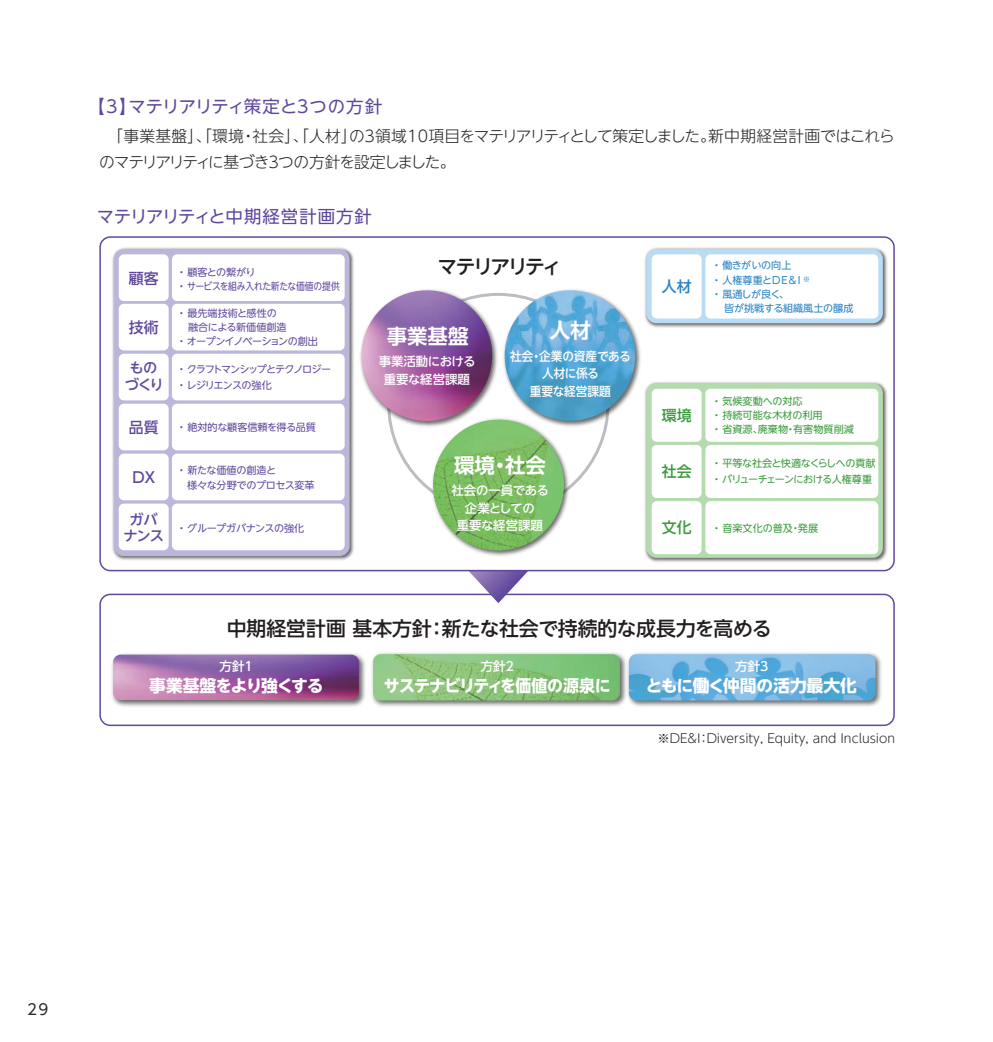
<style>
.page{position:relative;width:993px;height:1042px;background:#fff}
.page>*{position:absolute;margin:0;border:0;box-sizing:border-box;transform-origin:0 0}
.t1{font:700 20.47px "UD Shin Go NT Pro De";color:#fff}
.t2{font:500 19.78px "UD Shin Go NT Pro";color:#231f20}
.t3{font:500 19.78px "UD Shin Go NT Pro";letter-spacing:-.125em;color:#231f20}
.t4{font:17.32px "UD Shin Go NT Pro";letter-spacing:-.055em;color:#60479d}
.t5{font:17.32px "UD Shin Go NT Pro";letter-spacing:-.02em;color:#60479d}
.t6{font:700 16.8px "UD Shin Go NT Pro";letter-spacing:-.05em;color:#fff;scale:.95 1}
.t7{font:700 16.8px "UD Shin Go NT Pro";letter-spacing:-.005em;color:#fff}
.t8{font:700 16.8px "UD Shin Go NT Pro";letter-spacing:-.07em;color:#fff}
.t9{font:300 15.75px/26.2px "UD Shin Go NT Pro";letter-spacing:-.07em;color:#262324}
.t10{font:500 14.88px "UD Shin Go NT Pro";color:#60479d}
.t11{font:500 14.88px "UD Shin Go NT Pro";color:#3a9a3b}
.t12{font:500 14.88px "UD Shin Go NT Pro";color:#2783c5}
.t13{font:14.88px "UD Shin Go NT Pro";color:#262324}
.t14{font:500 14.17px/16.6px "UD Shin Go NT Pro";letter-spacing:-.075em;color:#60479d;text-align:center}
.t15{font:500 12.6px "UD Shin Go NT Pro";color:#fff}
.t16{font:500 12.42px/17.5px "UD Shin Go NT Pro";letter-spacing:-.01em;color:#fff;text-align:center}
.t17{font:300 12.42px "UD Shin Go NT Pro";color:#262324}
.t18{font:500 12.42px/17.5px "UD Shin Go NT Pro";letter-spacing:-.01em;color:#fff;text-align:center;scale:.94 1}
.t19{font:10.15px/14px "UD Shin Go NT Pro";letter-spacing:-.04em;color:#60479d}
.t20{font:10.15px/14.2px "UD Shin Go NT Pro";letter-spacing:-.015em;color:#3a9a3b}
.t21{font:10.15px/14.3px "UD Shin Go NT Pro";letter-spacing:-.01em;color:#2783c5}
.t22{font:10.15px/16.1px "UD Shin Go NT Pro";letter-spacing:-.06em;color:#3a9a3b}
.t23{font:10.15px/15.8px "UD Shin Go NT Pro";letter-spacing:-.095em;color:#60479d}
.t24{font:10.15px "UD Shin Go NT Pro";color:#60479d}
.t25{font:10.15px "UD Shin Go NT Pro";letter-spacing:-.015em;color:#60479d}
.t26{font:10.15px "UD Shin Go NT Pro";letter-spacing:-.075em;color:#60479d}
.s1{font-weight:500;font-size:14.88px}
</style>
<div class="page">
<div style="left:99px;top:594px;width:795px;height:132px;border:1px solid #60479d;border-radius:10px"></div>
<svg style="left:468px;top:571px;width:60px;height:32px"></svg>
<img style="left:112px;top:247px;width:242px;height:313px">
<svg style="left:114px;top:249px;width:235px;height:307px;background:#c0bddd"></svg>
<img style="left:644px;top:247px;width:244px;height:81px">
<div style="left:646px;top:249px;width:236px;height:74px;background:#b9dbf3;border-radius:10px"></div>
<img style="left:644px;top:382px;width:244px;height:180px">
<div style="left:646px;top:383px;width:236px;height:175px;background:#b4dbae;border-radius:10px"></div>
<img style="left:360px;top:289px;width:281px;height:140px">
<img style="left:361px;top:290px;width:131px;height:131px;border-radius:65px">
<img style="left:504px;top:290px;width:131px;height:131px;border-radius:65px">
<div style="left:119px;top:254px;width:50px;height:47px;background:#fff;border-radius:5px"></div>
<div style="left:172px;top:254px;width:172px;height:47px;background:#fff;border-radius:5px"></div>
<div style="left:651px;top:254px;width:50px;height:64px;background:#fff;border-radius:5px"></div>
<div style="left:705px;top:254px;width:173px;height:64px;background:#fff;border-radius:5px"></div>
<div style="left:651px;top:389px;width:50px;height:53px;background:#fff;border-radius:5px"></div>
<div style="left:705px;top:389px;width:173px;height:53px;background:#fff;border-radius:5px"></div>
<div style="left:651px;top:445px;width:50px;height:53px;background:#fff;border-radius:5px"></div>
<div style="left:705px;top:445px;width:173px;height:53px;background:#fff;border-radius:5px"></div>
<div style="left:651px;top:501px;width:50px;height:53px;background:#fff;border-radius:5px"></div>
<div style="left:705px;top:501px;width:173px;height:53px;background:#fff;border-radius:5px"></div>
<div style="left:119px;top:304px;width:50px;height:46px;background:#fff;border-radius:5px"></div>
<div style="left:172px;top:304px;width:172px;height:46px;background:#fff;border-radius:5px"></div>
<div style="left:119px;top:354px;width:50px;height:46px;background:#fff;border-radius:5px"></div>
<div style="left:172px;top:354px;width:172px;height:46px;background:#fff;border-radius:5px"></div>
<div style="left:119px;top:404px;width:50px;height:46px;background:#fff;border-radius:5px"></div>
<div style="left:172px;top:404px;width:172px;height:46px;background:#fff;border-radius:5px"></div>
<div style="left:119px;top:454px;width:50px;height:46px;background:#fff;border-radius:5px"></div>
<div style="left:172px;top:454px;width:172px;height:46px;background:#fff;border-radius:5px"></div>
<div style="left:119px;top:503px;width:50px;height:47px;background:#fff;border-radius:5px"></div>
<div style="left:172px;top:503px;width:172px;height:47px;background:#fff;border-radius:5px"></div>
<img style="left:111px;top:653px;width:255px;height:54px">
<img style="left:113px;top:654px;width:246px;height:46px">
<img style="left:371px;top:652px;width:253px;height:55px">
<img style="left:373px;top:654px;width:246px;height:46px">
<img style="left:624px;top:652px;width:258px;height:55px">
<img style="left:628px;top:654px;width:247px;height:46px">
<img style="left:429px;top:416px;width:142px;height:140px">
<img style="left:433px;top:420px;width:130px;height:130px;border-radius:65px">
<p class="t4" style="left:87px;top:92px;width:296px">【3】マテリアリティ策定と３つの方針</p>
<p class="t9" style="left:99px;top:122px;width:797px;text-indent:8px">「事業基盤」、「環境・社会」、「人材」の３領域10項目をマテリアリティとして策定しました。新中期経営計画ではこれらのマテリアリティに基づき３つの方針を設定しました。</p>
<p class="t5" style="left:97px;top:202px;width:276px">マテリアリティと中期経営計画方針</p>
<p class="t10" style="left:129px;top:266px;width:31px">顧客</p>
<p class="t19" style="left:176px;top:264px;width:165px">・ 顧客との繋がり<br>・ サービスを組み入れた新たな価値の提供</p>
<p class="t3" style="left:437px;top:250px;width:126px">マテリアリティ</p>
<p class="t10" style="left:129px;top:315px;width:31px">技術</p>
<p class="t24" style="left:176px;top:305px;width:102px">・ 最先端技術と感性の</p>
<p class="t24" style="left:188px;top:319px;width:100px">融合による新価値創造</p>
<p class="t26" style="left:176px;top:333px;width:143px">・ オープンイノベーションの創出</p>
<p class="t14" style="left:125px;top:359px;width:40px">ものづくり</p>
<p class="t23" style="left:176px;top:361px;width:156px">・ クラフトマンシップとテクノロジー・ レジリエンスの強化</p>
<p class="t25" style="left:129px;top:419px;width:189px"><span class="s1">品質</span> ・ 絶対的な顧客信頼を得る品質</p>
<p class="t10" style="left:132px;top:465px;width:24px">DX</p>
<p class="t19" style="left:187px;top:463px;width:129px;text-indent:-11px">・ 新たな価値の創造と<br>様々な分野でのプロセス変革</p>
<p class="t14" style="left:123px;top:510px;width:42px">ガバナンス</p>
<p class="t19" style="left:176px;top:521px;width:129px">・ グループガバナンスの強化</p>
<p class="t1" style="left:386px;top:319px;width:83px">事業基盤</p>
<p class="t16" style="left:378px;top:352px;width:98px">事業活動における重要な経営課題</p>
<p class="t1" style="left:549px;top:314px;width:42px">人材</p>
<p class="t18" style="left:510px;top:347px;width:130px">社会・企業の資産である人材に係る<br>重要な経営課題</p>
<p class="t1" style="left:454px;top:448px;width:93px">環境・社会</p>
<p class="t16" style="left:451px;top:481px;width:99px">社会の一員である企業としての<br>重要な経営課題</p>
<p class="t12" style="left:661px;top:274px;width:31px">人材</p>
<p class="t21" style="left:711px;top:258px;width:100px">・ 働きがいの向上<br>・ 人権尊重とDE＆I <sup>※</sup>・ 風通しが良く、</p>
<p class="t21" style="left:723px;top:301px;width:131px">皆が挑戦する組織風土の醸成</p>
<p class="t11" style="left:661px;top:403px;width:31px">環境</p>
<p class="t20" style="left:711px;top:393px;width:144px">・ 気候変動への対応<br>・ 持続可能な木材の利用<br>・ 省資源、廃棄物・有害物質削減</p>
<p class="t11" style="left:661px;top:459px;width:31px">社会</p>
<p class="t22" style="left:711px;top:455px;width:166px">・ 平等な社会と快適なくらしへの貢献・ バリューチェーンにおける人権尊重</p>
<p class="t11" style="left:661px;top:516px;width:31px">文化</p>
<p class="t20" style="left:711px;top:520px;width:108px">・ 音楽文化の普及・発展</p>
<p class="t2" style="left:227px;top:612px;width:546px">中期経営計画 基本方針：新たな社会で持続的な成長力を高める</p>
<p class="t15" style="left:219px;top:656px;width:37px">方針１</p>
<p class="t8" style="left:149px;top:672px;width:176px">事業基盤をより強くする</p>
<p class="t15" style="left:480px;top:656px;width:37px">方針２</p>
<p class="t6" style="left:384px;top:672px;width:240px">サステナビリティを価値の源泉に</p>
<p class="t15" style="left:735px;top:656px;width:35px">方針3</p>
<p class="t7" style="left:645px;top:672px;width:212px">ともに働く仲間の活力最大化</p>
<p class="t17" style="left:657px;top:728px;width:239px">※DE&amp;I：Diversity, Equity, and Inclusion</p>
<p class="t13" style="left:27px;top:997px;width:23px">29</p>
</div>
